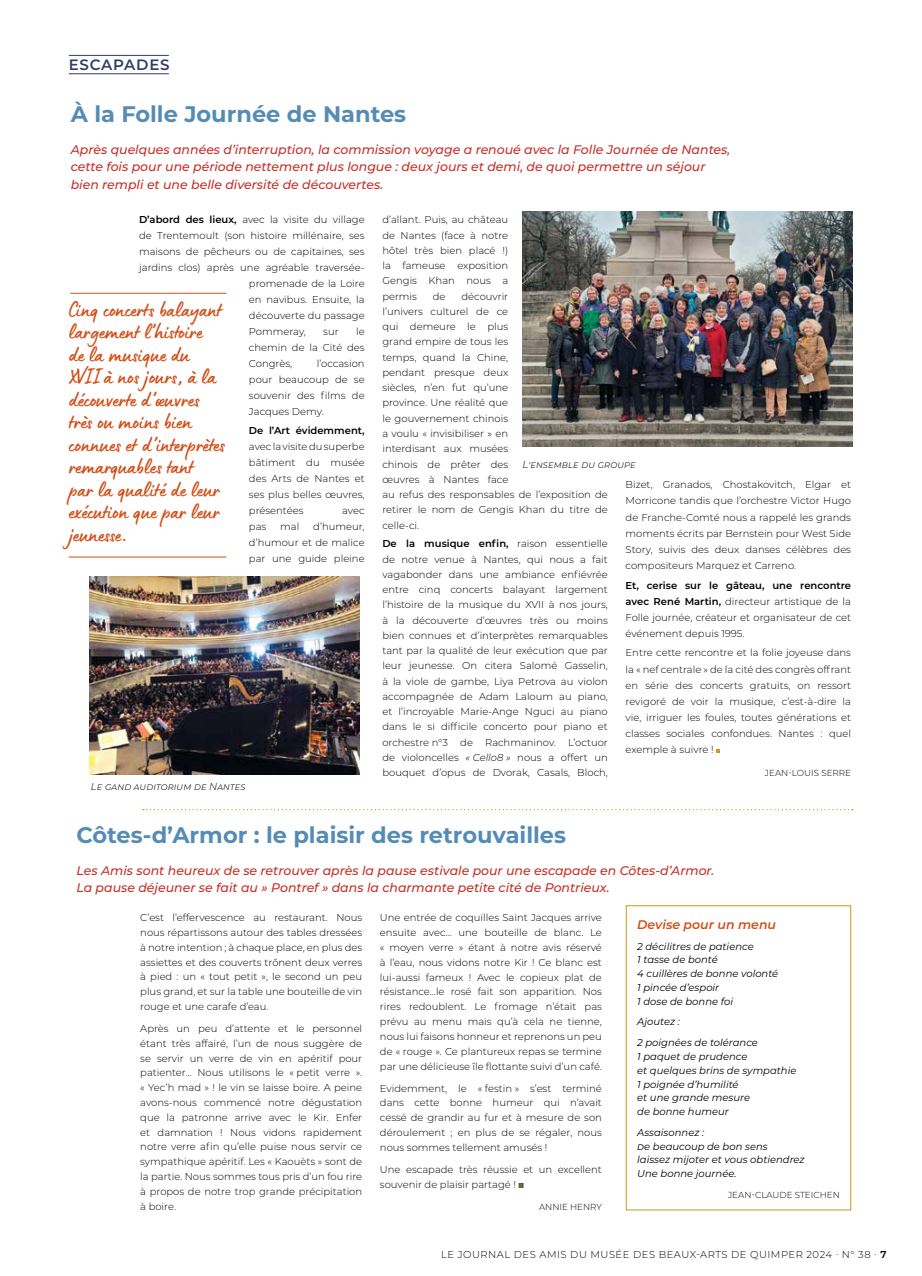
<style>
.page{position:relative;width:922px;height:1276px;background:#fff}
.page>*{position:absolute;margin:0;border:0;box-sizing:border-box;transform-origin:0 0}
.t1{font:22.5px/22.5px "Lumios Marker";color:#d14f18}
.t2{font:700 22.5px "Montserrat";color:#558cb5}
.t3{font:600 15px "Montserrat";letter-spacing:.05em;color:#333d67}
.t4{font:italic 500 12.5px/17.5px "Montserrat";color:#c72f28}
.t5{font:italic 600 12.5px "Montserrat";color:#d14f18}
.t6{font:300 10px/15.2px "Montserrat";color:#000;text-align:justify}
.t7{font:italic 10px/13.8px "Montserrat";color:#000}
.t8{font:300 10px "Montserrat";letter-spacing:.05em;color:#000}
.t9{font:italic 300 10px "Montserrat";color:#000}
.t10{font:600 10px "Montserrat";color:#000}
.t11{font:300 8.75px "Montserrat";color:#000}
.s1{font-weight:600}
.s2{font-style:italic}
</style>
<div class="page">
<hr style="left:69px;top:55px;width:100px;height:1px;background:#333d67">
<hr style="left:69px;top:73px;width:100px;height:1px;background:#333d67">
<svg style="left:716px;top:749px;width:3px;height:4px"></svg>
<hr style="left:70px;top:293px;width:156px;height:1px;background:#d14f18">
<hr style="left:69px;top:557px;width:157px;height:1px;background:#d14f18">
<svg style="left:143px;top:809px;width:709px;height:1px"></svg>
<svg style="left:518px;top:1183px;width:5px;height:5px"></svg>
<img style="left:522px;top:212px;width:330px;height:234px">
<img style="left:89px;top:576px;width:270px;height:198px">
<div style="left:625px;top:905px;width:225px;height:305px;border:1px solid #d1980e"></div>
<h2 class="t3" style="left:69px;top:54px;width:102px">ESCAPADES</h2>
<h1 class="t2" style="left:71px;top:98px;width:337px">À la Folle Journée de Nantes</h1>
<p class="t4" style="left:71px;top:140px;width:661px">Après quelques années d’interruption, la commission voyage a renoué avec la Folle Journée de Nantes, cette fois pour une période nettement plus longue : deux jours et demi, de quoi permettre un séjour bien rempli et une belle diversité de découvertes.</p>
<p class="t6" style="left:139px;top:212px;width:227px"><span class="s1">D’abord des lieux,</span> avec la visite du village</p>
<p class="t6" style="left:139px;top:228px;width:227px">de Trentemoult (son histoire millénaire, ses</p>
<p class="t6" style="left:139px;top:244px;width:227px">maisons de pêcheurs ou de capitaines, ses</p>
<p class="t6" style="left:139px;top:260px;width:227px">jardins clos) après une agréable traversée-</p>
<p class="t6" style="left:249px;top:276px;width:117px">promenade de la Loire</p>
<p class="t6" style="left:249px;top:292px;width:117px">en navibus. Ensuite, la</p>
<p class="t6" style="left:249px;top:308px;width:117px">découverte du passage</p>
<p class="t6" style="left:249px;top:323px;width:59px">Pommeray,</p>
<p class="t6" style="left:323px;top:323px;width:17px">sur</p>
<p class="t6" style="left:382px;top:212px;width:127px">d’allant. Puis, au château de Nantes (face à notre hôtel très bien placé !) la fameuse exposition Gengis Khan nous a permis</p>
<p class="t6" style="left:382px;top:288px;width:227px;text-align:left;text-indent:79px">découvrir<br>l’univers culturel de ce<br>qui demeure le plus<br>grand empire de tous les<br>temps, quand la Chine,<br>pendant presque deux<br>siècles, n’en fut qu’une<br>province. Une réalité que<br>le gouvernement chinois<br>a voulu « invisibiliser » en<br>interdisant aux musées<br>chinois de prêter des<br>œuvres à Nantes face<br>au refus des responsables de l’exposition de retirer le nom de Gengis Khan du titre de celle-ci.</p>
<p class="t6" style="left:382px;top:536px;width:227px"><span class="s1">De la musique enfin,</span> raison essentielle de notre venue à Nantes, qui nous a fait vagabonder dans une ambiance enfiévrée entre cinq concerts balayant largement l’histoire de la musique du XVII à nos jours, à la découverte d’œuvres très ou moins bien connues et d’interprètes remarquables tant par la qualité de leur exécution que par leur jeunesse. On citera Salomé Gasselin, à la viole de gambe, Liya Petrova au violon accompagnée de Adam Laloum au piano, et l’incroyable Marie-Ange Nguci au piano dans le si difficile concerto pour piano et orchestre n°3 de Rachmaninov. L’octuor de violoncelles <span class="s2">« Cello8 »</span> nous a offert un bouquet d’opus de Dvorak, Casals, Bloch,</p>
<p class="t6" style="left:433px;top:288px;width:14px">de</p>
<h1 class="t1" style="left:69px;top:297px;width:157px">Cinq concerts balayant largement l’histoire<br>de la musique du<br>XVII à nos jours, à la découverte d’œuvres très ou moins bien connues et d’interprètes remarquables tant<br>par la qualité de leur exécution que par leur jeunesse.</h1>
<p class="t6" style="left:249px;top:323px;width:117px;line-height:15.9px;text-indent:107px">le chemin de la Cité des Congrès,</p>
<p class="t6" style="left:249px;top:355px;width:117px;line-height:15.9px;text-indent:68px">l’occasion pour beaucoup de se souvenir des films de Jacques Demy.</p>
<p class="t10" style="left:249px;top:423px;width:117px">De l’Art évidemment,</p>
<p class="t6" style="left:249px;top:438px;width:117px;line-height:15.9px">avec la visite du superbe bâtiment du musée des Arts de Nantes et ses plus belles œuvres, présentées</p>
<p class="t9" style="left:522px;top:458px;width:115px">L’ensemble du groupe</p>
<p class="t6" style="left:625px;top:476px;width:227px;line-height:16.1px">Bizet, Granados, Chostakovitch, Elgar et Morricone tandis que l’orchestre Victor Hugo de Franche-Comté nous a rappelé les grands moments écrits par Bernstein pour West Side Story, suivis des deux danses célèbres des compositeurs Marquez et Carreno.</p>
<p class="t6" style="left:625px;top:576px;width:227px;line-height:16.1px"><span class="s1">Et, cerise sur le gâteau, une rencontre avec René Martin,</span> directeur artistique de la Folle journée, créateur et organisateur de cet événement depuis 1995.</p>
<p class="t6" style="left:625px;top:644px;width:227px;line-height:16.1px">Entre cette rencontre et la folie joyeuse dans la « nef centrale » de la cité des congrès offrant en série des concerts gratuits, on ressort revigoré de voir la musique, c’est-à-dire la vie, irriguer les foules, toutes générations et classes sociales confondues. Nantes : quel exemple à suivre !</p>
<p class="t11" style="left:764px;top:767px;width:88px">JEAN-LOUIS SERRE</p>
<p class="t6" style="left:342px;top:502px;width:24px">avec</p>
<p class="t6" style="left:249px;top:518px;width:117px;line-height:15.9px;text-indent:64px">d’humeur, d’humour et de malice par une guide pleine</p>
<p class="t6" style="left:249px;top:518px;width:19px">pas</p>
<p class="t6" style="left:280px;top:518px;width:21px">mal</p>
<p class="t9" style="left:91px;top:780px;width:156px">Le gand auditorium de Nantes</p>
<h1 class="t2" style="left:76px;top:819px;width:491px">Côtes-d’Armor : le plaisir des retrouvailles</h1>
<p class="t4" style="left:76px;top:861px;width:639px">Les Amis sont heureux de se retrouver après la pause estivale pour une escapade en Côtes-d’Armor.<br>La pause déjeuner se fait au » Pontref » dans la charmante petite cité de Pontrieux.</p>
<p class="t6" style="left:140px;top:910px;width:223px;line-height:14.8px">C’est l’effervescence au restaurant. Nous nous répartissons autour des tables dressées à notre intention ; à chaque place, en plus des assiettes et des couverts trônent deux verres à pied : un « tout petit », le second un peu plus grand, et sur la table une bouteille de vin rouge et une carafe d’eau.</p>
<p class="t6" style="left:140px;top:1020px;width:223px;line-height:14.8px">Après un peu d’attente et le personnel étant très affairé, l’un de nous suggère de se servir un verre de vin en apéritif pour patienter… Nous utilisons le « petit verre ». « Yec’h mad » ! le vin se laisse boire. A peine avons-nous commencé notre dégustation que la patronne arrive avec le Kir. Enfer et damnation ! Nous vidons rapidement notre verre afin qu’elle puise nous servir ce sympathique apéritif. Les « Kaouèts » sont de la partie. Nous sommes tous pris d’un fou rire à propos de notre trop grande précipitation à boire.</p>
<p class="t6" style="left:380px;top:910px;width:223px;line-height:14.9px">Une entrée de coquilles Saint Jacques arrive ensuite avec… une bouteille de blanc. Le « moyen verre » étant à notre avis réservé à l’eau, nous vidons notre Kir ! Ce blanc est lui-aussi fameux ! Avec le copieux plat de résistance…le rosé fait son apparition. Nos rires redoublent. Le fromage n’était pas prévu au menu mais qu’à cela ne tienne, nous lui faisons honneur et reprenons un peu de « rouge ». Ce plantureux repas se termine par une délicieuse île flottante suivi d’un café.</p>
<p class="t6" style="left:380px;top:1080px;width:223px;line-height:14.9px">Evidemment, le « festin » s’est terminé dans cette bonne humeur qui n’avait cessé de grandir au fur et à mesure de son déroulement ; en plus de se régaler, nous nous sommes tellement amusés !</p>
<p class="t6" style="left:380px;top:1161px;width:223px;line-height:14.9px">Une escapade très réussie et un excellent souvenir de plaisir partagé !</p>
<p class="t11" style="left:539px;top:1200px;width:64px">ANNIE HENRY</p>
<p class="t5" style="left:637px;top:915px;width:140px">Devise pour un menu</p>
<p class="t7" style="left:637px;top:939px;width:143px">2 décilitres de patience<br>1 tasse de bonté<br>4 cuillères de bonne volonté<br>1 pincée d’espoir<br>1 dose de bonne foi</p>
<p class="t7" style="left:637px;top:1011px;width:122px;line-height:20.9px">Ajoutez :<br>2 poignées de tolérance</p>
<p class="t7" style="left:637px;top:1049px;width:161px">1 paquet de prudence<br>et quelques brins de sympathie<br>1 poignée d’humilité<br>et une grande mesure<br>de bonne humeur</p>
<p class="t7" style="left:637px;top:1125px;width:169px">Assaisonnez :<br>De beaucoup de bon sens<br>laissez mijoter et vous obtiendrez<br>Une bonne journée.</p>
<p class="t11" style="left:727px;top:1189px;width:113px">JEAN-CLAUDE STEICHEN</p>
<p class="t8" style="left:441px;top:1247px;width:447px">LE JOURNAL DES AMIS DU MUSÉE DES BEAUX-ARTS DE QUIMPER 2024 · N° 38 · <span class="s1">7</span></p>
</div>
